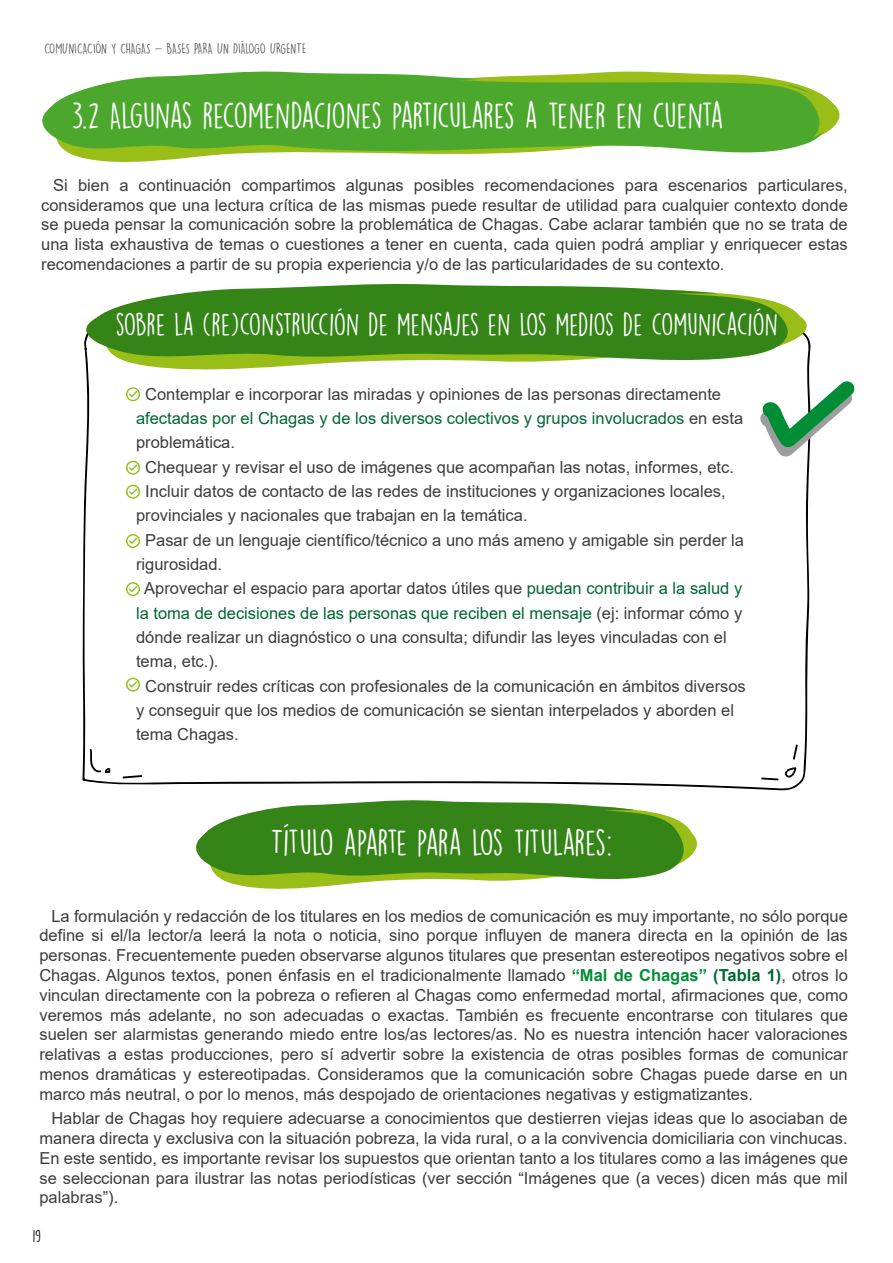
<style>
.page{position:relative;width:893px;height:1263px;background:#fff}
.page>*{position:absolute;margin:0;border:0;box-sizing:border-box;transform-origin:0 0}
.t1{font:33px "DK Lemon Yellow Sun";letter-spacing:-.03em;color:#fff}
.t2{font:28.5px "DK Lemon Yellow Sun";letter-spacing:-.025em;color:#fff}
.t3{font:16.5px/19.8px "Arial";color:#3c3c3b;text-align:justify}
.t4{font:16.5px "Arial";color:#063}
.t5{font:15px "DK Lemon Yellow Sun";color:#000}
.t6{font:13.5px "DK Lemon Yellow Sun";color:#575756}
.s1{color:#3c3c3b}
.s2{color:#063}
.s3{font-weight:700;color:#008d36}
.s4{font-weight:700;color:#063}
</style>
<div class="page">
<svg style="left:88px;top:71px;width:752px;height:91px"></svg>
<svg style="left:42px;top:72px;width:784px;height:87px;background:#6bb647"></svg>
<svg style="left:238px;top:832px;width:459px;height:57px"></svg>
<svg style="left:196px;top:800px;width:495px;height:85px;background:#5b9c3b"></svg>
<svg style="left:82px;top:366px;width:728px;height:424px"></svg>
<svg style="left:793px;top:744px;width:5px;height:16px"></svg>
<svg style="left:761px;top:767px;width:35px;height:13px"></svg>
<svg style="left:89px;top:748px;width:21px;height:25px"></svg>
<svg style="left:122px;top:775px;width:20px;height:3px"></svg>
<svg style="left:126px;top:387px;width:14px;height:14px"></svg>
<svg style="left:126px;top:461px;width:14px;height:14px"></svg>
<svg style="left:126px;top:485px;width:14px;height:14px"></svg>
<svg style="left:126px;top:534px;width:14px;height:14px"></svg>
<svg style="left:126px;top:582px;width:14px;height:14px"></svg>
<svg style="left:126px;top:677px;width:14px;height:15px"></svg>
<svg style="left:760px;top:380px;width:95px;height:77px"></svg>
<svg style="left:96px;top:314px;width:715px;height:61px"></svg>
<svg style="left:84px;top:283px;width:714px;height:83px;fill:#348417"></svg>
<p class="t6" style="left:45px;top:41px;width:263px">COMUNICACIÓN Y CHAGAS - BASES PARA UN DIÁLOGO URGENTE</p>
<h1 class="t1" style="left:72px;top:95px;width:653px">3.2 ALGUNAS RECOMENDACIONES PARTICULARES A TENER EN CUENTA</h1>
<p class="t3" style="left:41px;top:175px;width:808px;text-indent:12px">Si bien a continuación compartimos algunas posibles recomendaciones para escenarios particulares, consideramos que una lectura crítica de las mismas puede resultar de utilidad para cualquier contexto donde se pueda pensar la comunicación sobre la problemática de Chagas. Cabe aclarar también que no se trata de una lista exhaustiva de temas o cuestiones a tener en cuenta, cada quien podrá ampliar y enriquecer estas recomendaciones a partir de su propia experiencia y/o de las particularidades de su contexto.</p>
<h2 class="t2" style="left:115px;top:307px;width:664px">SOBRE LA (RE)CONSTRUCCIÓN DE MENSAJES EN LOS MEDIOS DE COMUNICACIÓN</h2>
<p class="t3" style="left:145px;top:384px;width:577px">Contemplar e incorporar las miradas y opiniones de las personas directamente</p>
<p class="t4" style="left:136px;top:407px;width:609px">afectadas por el Chagas y de los diversos colectivos y grupos involucrados <span class="s1">en esta</span></p>
<p class="t3" style="left:136px;top:433px;width:101px">problemática.</p>
<p class="t3" style="left:145px;top:457px;width:590px">Chequear y revisar el uso de imágenes que acompañan las notas, informes, etc.</p>
<p class="t3" style="left:145px;top:481px;width:582px">Incluir datos de contacto de las redes de instituciones y organizaciones locales,</p>
<p class="t3" style="left:136px;top:506px;width:393px">provinciales y nacionales que trabajan en la temática.</p>
<p class="t3" style="left:145px;top:530px;width:600px">Pasar de un lenguaje científico/técnico a uno más ameno y amigable sin perder la</p>
<p class="t3" style="left:136px;top:554px;width:88px">rigurosidad.</p>
<p class="t3" style="left:144px;top:578px;width:599px">Aprovechar el espacio para aportar datos útiles que <span class="s2">puedan contribuir a la salud y</span></p>
<p class="t4" style="left:136px;top:601px;width:608px">la toma de decisiones de las personas que reciben el mensaje <span class="s1">(ej: informar cómo y</span></p>
<p class="t3" style="left:136px;top:627px;width:592px">dónde realizar un diagnóstico o una consulta; difundir las leyes vinculadas con el</p>
<p class="t3" style="left:136px;top:651px;width:84px">tema, etc.).</p>
<p class="t3" style="left:145px;top:676px;width:602px">Construir redes críticas con profesionales de la comunicación en ámbitos diversos</p>
<p class="t3" style="left:136px;top:700px;width:599px">y conseguir que los medios de comunicación se sientan interpelados y aborden el</p>
<p class="t3" style="left:136px;top:724px;width:104px">tema Chagas.</p>
<h1 class="t1" style="left:271px;top:822px;width:343px">TÍTULO APARTE PARA LOS TITULARES:</h1>
<p class="t3" style="left:39px;top:906px;width:810px;text-indent:12px">La formulación y redacción de los titulares en los medios de comunicación es muy importante, no sólo porque define si el/la lector/a leerá la nota o noticia, sino porque influyen de manera directa en la opinión de las personas. Frecuentemente pueden observarse algunos titulares que presentan estereotipos negativos sobre el Chagas. Algunos textos, ponen énfasis en el tradicionalmente llamado <span class="s3">“Mal de Chagas”</span> <span class="s4">(Tabla 1)</span>, otros lo vinculan directamente con la pobreza o refieren al Chagas como enfermedad mortal, afirmaciones que, como veremos más adelante, no son adecuadas o exactas. También es frecuente encontrarse con titulares que suelen ser alarmistas generando miedo entre los/as lectores/as. No es nuestra intención hacer valoraciones relativas a estas producciones, pero sí advertir sobre la existencia de otras posibles formas de comunicar menos dramáticas y estereotipadas. Consideramos que la comunicación sobre Chagas puede darse en un marco más neutral, o por lo menos, más despojado de orientaciones negativas y estigmatizantes.</p>
<p class="t3" style="left:39px;top:1108px;width:810px;text-indent:12px">Hablar de Chagas hoy requiere adecuarse a conocimientos que destierren viejas ideas que lo asociaban de manera directa y exclusiva con la situación pobreza, la vida rural, o a la convivencia domiciliaria con vinchucas.<br>En este sentido, es importante revisar los supuestos que orientan tanto a los titulares como a las imágenes que se seleccionan para ilustrar las notas periodísticas (ver sección “Imágenes que (a veces) dicen más que mil palabras”).</p>
<p class="t5" style="left:33px;top:1226px;width:10px">19</p>
</div>
